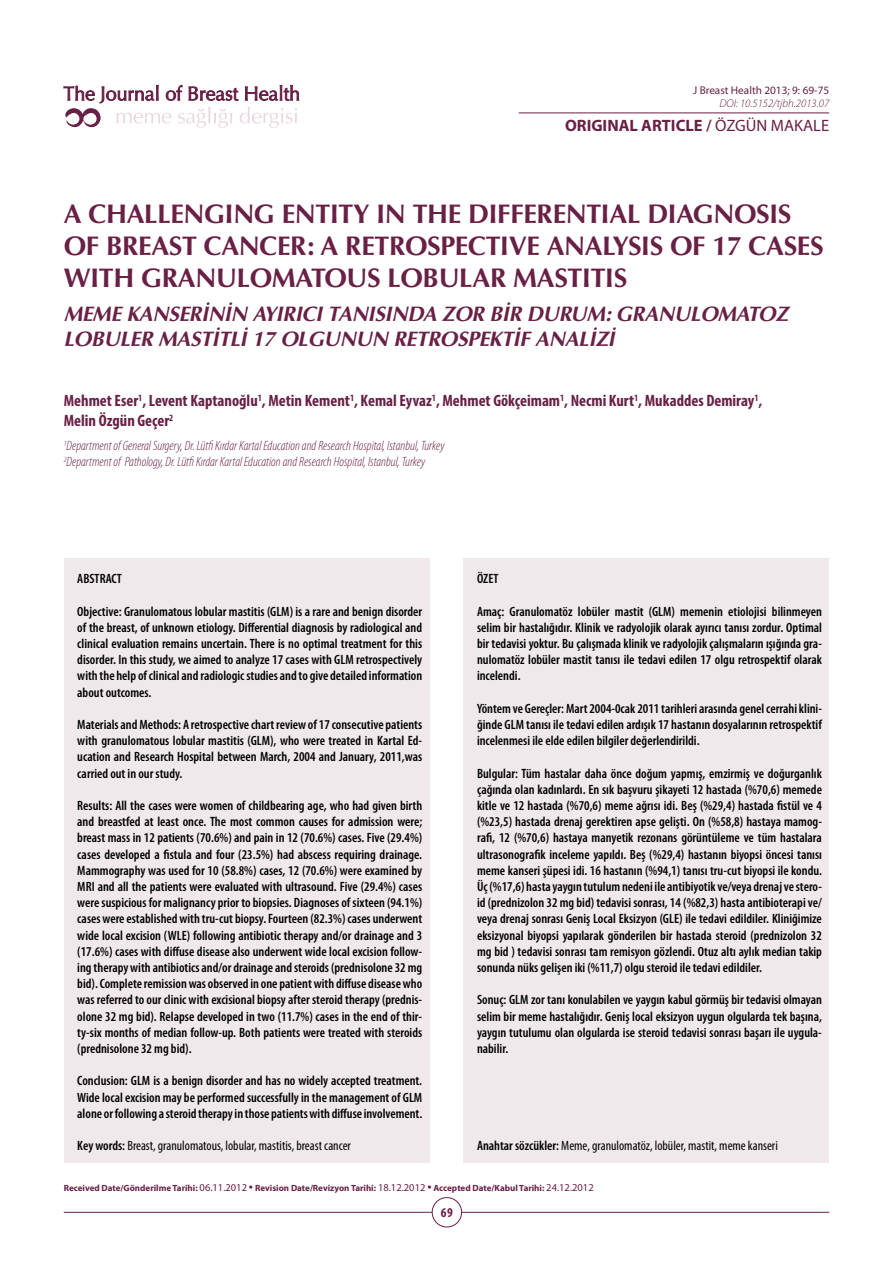
<style>
.page{position:relative;width:893px;height:1263px;background:#fff}
.page>*{position:absolute;margin:0;border:0;box-sizing:border-box;transform-origin:0 0}
.t1{font:27px/32.4px "Optima Bold Tr";letter-spacing:-.015em;color:#692045}
.t2{font:italic 700 21px/25.2px "Optima Tr";letter-spacing:-.015em;color:#692045}
.t3{font:700 condensed 16.5px/19.8px "Myriad Pro";color:#692045}
.t4{font:700 16.5px "Myriad Pro";color:#692045}
.t5{font:600 condensed 13.5px/16.2px "Myriad Pro";color:#000;text-align:justify}
.t6{font:italic 300 condensed 13.5px/16.2px "Myriad Pro";color:#692045}
.t7{font:condensed 13.5px "Myriad Pro";color:#000}
.t8{font:700 condensed 13.5px "Myriad Pro";color:#692045}
.t9{font:11.25px "Myriad Pro";color:#692045}
.t10{font:italic 300 11.25px "Myriad Pro";color:#692045}
.t11{font:700 9px "Myriad Pro";color:#692045}
.s1{font-weight:600}
.s2{font-weight:400}
.s3{font-weight:400;font-size:10.5px}
.s4{font-weight:400;font-size:15px}
</style>
<div class="page">
<svg style="left:63px;top:85px;width:236px;height:43px"></svg>
<hr style="left:519px;top:113px;width:310px;height:1px;background:#692045">
<div style="left:64px;top:559px;width:365px;height:604px;background:#f0e9ec"></div>
<div style="left:463px;top:559px;width:366px;height:604px;background:#f0e9ec"></div>
<hr style="left:64px;top:1212px;width:368px;height:1px;background:#692045">
<hr style="left:461px;top:1212px;width:368px;height:1px;background:#692045">
<div style="left:432px;top:1197px;width:30px;height:30px;border:1px solid #692045;border-radius:50%"></div>
<p class="t9" style="left:693px;top:83px;width:138px">J Breast Health 2013; 9: 69-75</p>
<p class="t10" style="left:719px;top:97px;width:111px">DOI: 10.5152/tjbh.2013.07</p>
<p class="t4" style="left:565px;top:115px;width:266px">ORIGINAL ARTICLE <span class="s1">/</span> <span class="s2">ÖZGÜN MAKALE</span></p>
<h1 class="t1" style="left:64px;top:197px;width:761px">A CHALLENGING ENTITY IN THE DIFFERENTIAL DIAGNOSIS<br>OF BREAST CANCER: A RETROSPECTIVE ANALYSIS OF 17 CASES<br>WITH GRANULOMATOUS LOBULAR MASTITIS</h1>
<h2 class="t2" style="left:64px;top:301px;width:726px">MEME KANSERİNİN AYIRICI TANISINDA ZOR BİR DURUM: GRANULOMATOZ<br>LOBULER MASTİTLİ 17 OLGUNUN RETROSPEKTİF ANALİZİ</h2>
<p class="t3" style="left:64px;top:390px;width:700px">Mehmet Eser<sup>1</sup>, Levent Kaptanoğlu<sup>1</sup>, Metin Kement<sup>1</sup>, Kemal Eyvaz<sup>1</sup>, Mehmet Gökçeimam<sup>1</sup>, Necmi Kurt<sup>1</sup>, Mukaddes Demiray<sup>1</sup>,<br>Melin Özgün Geçer<sup>2</sup></p>
<p class="t6" style="left:64px;top:438px;width:382px"><sup>1</sup>Department of General Surgery, Dr. Lütfi Kırdar Kartal Education and Research Hospital, Istanbul, Turkey<br><sup>2</sup>Department of Pathology, Dr. Lütfi Kırdar Kartal Education and Research Hospital, Istanbul, Turkey</p>
<p class="t5" style="left:477px;top:571px;width:23px">ÖZET</p>
<p class="t5" style="left:477px;top:603px;width:346px">Amaç: Granulomatöz lobüler mastit (GLM) memenin etiolojisi bilinmeyen selim bir hastalığıdır. Klinik ve radyolojik olarak ayırıcı tanısı zordur. Optimal bir tedavisi yoktur. Bu çalışmada klinik ve radyolojik çalışmaların ışığında gra&shy;nulomatöz lobüler mastit tanısı ile tedavi edilen 17 olgu retrospektif olarak incelendi.</p>
<p class="t5" style="left:477px;top:700px;width:346px">Yöntem ve Gereçler: Mart 2004-0cak 2011 tarihleri arasında genel cerrahi klini&shy;ğinde GLM tanısı ile tedavi edilen ardışık 17 hastanın dosyalarının retrospektif incelenmesi ile elde edilen bilgiler değerlendirildi.</p>
<p class="t5" style="left:477px;top:765px;width:346px">Bulgular: Tüm hastalar daha önce doğum yapmış, emzirmiş ve doğurganlık çağında olan kadınlardı. En sık başvuru şikayeti 12 hastada (%70,6) memede kitle ve 12 hastada (%70,6) meme ağrısı idi. Beş (%29,4) hastada fistül ve 4 (%23,5) hastada drenaj gerektiren apse gelişti. On (%58,8) hastaya mamog&shy;rafi, 12 (%70,6) hastaya manyetik rezonans görüntüleme ve tüm hastalara ultrasonografik inceleme yapıldı. Beş (%29,4) hastanın biyopsi öncesi tanısı meme kanseri şüpesi idi. 16 hastanın (%94,1) tanısı tru-cut biyopsi ile kondu.<br>Üç (%17,6) hasta yaygın tutulum nedeni ile antibiyotik ve/veya drenaj ve stero&shy;id (prednizolon 32 mg bid) tedavisi sonrası, 14 (%82,3) hasta antibioterapi ve/ veya drenaj sonrası Geniş Local Eksizyon (GLE) ile tedavi edildiler. Kliniğimize eksizyonal biyopsi yapılarak gönderilen bir hastada steroid (prednizolon 32 mg bid ) tedavisi sonrası tam remisyon gözlendi. Otuz altı aylık median takip sonunda nüks gelişen iki (%11,7) olgu steroid ile tedavi edildiler.</p>
<p class="t5" style="left:477px;top:992px;width:346px">Sonuç: GLM zor tanı konulabilen ve yaygın kabul görmüş bir tedavisi olmayan selim bir meme hastalığıdır. Geniş local eksizyon uygun olgularda tek başına, yaygın tutulumu olan olgularda ise steroid tedavisi sonrası başarı ile uygula&shy;nabilir.</p>
<p class="t5" style="left:77px;top:571px;width:46px">ABSTRACT</p>
<p class="t5" style="left:77px;top:603px;width:346px">Objective: Granulomatous lobular mastitis (GLM) is a rare and benign disorder of the breast, of unknown etiology. Differential diagnosis by radiological and clinical evaluation remains uncertain. There is no optimal treatment for this disorder. In this study, we aimed to analyze 17 cases with GLM retrospectively with the help of clinical and radiologic studies and to give detailed information about outcomes.</p>
<p class="t5" style="left:77px;top:717px;width:346px">Materials and Methods: A retrospective chart review of 17 consecutive patients with granulomatous lobular mastitis (GLM), who were treated in Kartal Ed&shy;ucation and Research Hospital between March, 2004 and January, 2011,was carried out in our study.</p>
<p class="t5" style="left:77px;top:798px;width:346px">Results: All the cases were women of childbearing age, who had given birth and breastfed at least once. The most common causes for admission were; breast mass in 12 patients (70.6%) and pain in 12 (70.6%) cases. Five (29.4%) cases developed a fistula and four (23.5%) had abscess requiring drainage.<br>Mammography was used for 10 (58.8%) cases, 12 (70.6%) were examined by MRI and all the patients were evaluated with ultrasound. Five (29.4%) cases were suspicious for malignancy prior to biopsies. Diagnoses of sixteen (94.1%) cases were established with tru-cut biopsy. Fourteen (82.3%) cases underwent wide local excision (WLE) following antibiotic therapy and/or drainage and 3 (17.6%) cases with diffuse disease also underwent wide local excision follow&shy;ing therapy with antibiotics and/or drainage and steroids (prednisolone 32 mg bid). Complete remission was observed in one patient with diffuse disease who was referred to our clinic with excisional biopsy after steroid therapy (prednis&shy;olone 32 mg bid). Relapse developed in two (11.7%) cases in the end of thir&shy;ty-six months of median follow-up. Both patients were treated with steroids (prednisolone 32 mg bid).</p>
<p class="t5" style="left:77px;top:1073px;width:346px">Conclusion: GLM is a benign disorder and has no widely accepted treatment.<br>Wide local excision may be performed successfully in the management of GLM alone or following a steroid therapy in those patients with diffuse involvement.</p>
<p class="t7" style="left:77px;top:1138px;width:275px"><span class="s1">Key words:</span> Breast, granulomatous, lobular, mastitis, breast cancer</p>
<p class="t7" style="left:477px;top:1138px;width:302px"><span class="s1">Anahtar sözcükler:</span> Meme, granulomatöz, lobüler, mastit, meme kanseri</p>
<p class="t11" style="left:64px;top:1181px;width:531px">Received Date/Gönderilme Tarihi: <span class="s3">06.11.2012</span> <span class="s4">•</span> Revision Date/Revizyon Tarihi: <span class="s3">18.12.2012</span> <span class="s4">•</span> Accepted Date/Kabul Tarihi: <span class="s3">24.12.2012</span></p>
<p class="t8" style="left:441px;top:1204px;width:13px">69</p>
</div>
